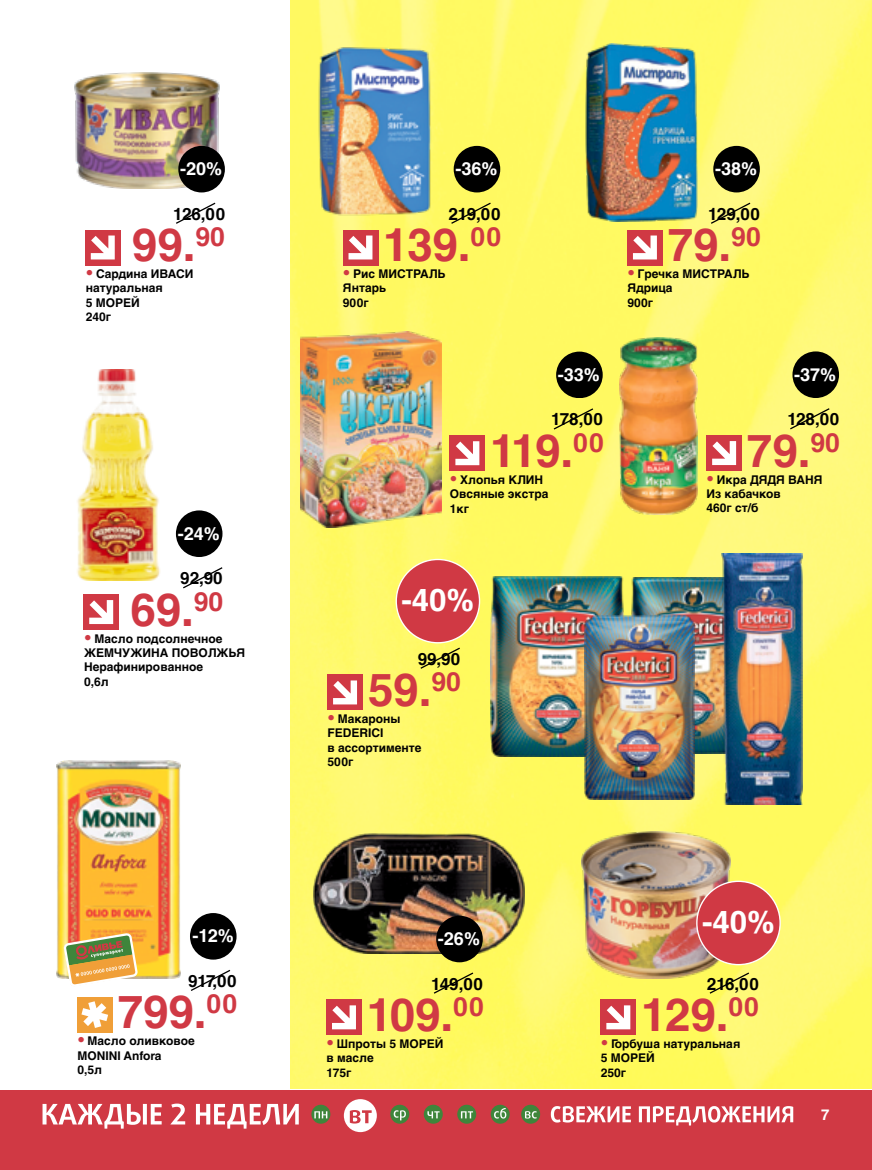
<style>
.page{position:relative;width:872px;height:1170px;background:#fff}
.page>*{position:absolute;margin:0;border:0;box-sizing:border-box;transform-origin:0 0}
.t1{font:700 45.75px "Helvetica C";color:#d03944}
.t2{font:700 31.2px "Helvetica C";color:#fff}
.t3{font:700 18px "Helvetica C";color:#fff}
.t4{font:700 16.95px "Helvetica C";color:#000}
.t5{font:700 15px "Helvetica C";color:#fff}
.t6{font:700 12px/14.4px "Helvetica C";color:#000}
.s1{font-size:15px;color:#d03944}
</style>
<div class="page">
<img style="left:291px;top:0;width:581px;height:1088px">
<div style="left:0;top:1090px;width:872px;height:79px;background:#d03944"></div>
<svg style="left:551px;top:1106px;width:80px;height:16px"></svg>
<svg style="left:639px;top:1106px;width:154px;height:19px"></svg>
<svg style="left:311px;top:1104px;width:19px;height:19px"></svg>
<svg style="left:314px;top:1111px;width:13px;height:7px"></svg>
<div style="left:344px;top:1098px;width:33px;height:33px;background:#fff;border-radius:50%"></div>
<svg style="left:350px;top:1110px;width:22px;height:13px"></svg>
<svg style="left:390px;top:1104px;width:19px;height:19px"></svg>
<svg style="left:394px;top:1110px;width:12px;height:10px"></svg>
<div style="left:424px;top:1104px;width:19px;height:19px;background:#3f853b;border-radius:50%"></div>
<svg style="left:427px;top:1111px;width:12px;height:7px"></svg>
<svg style="left:457px;top:1104px;width:19px;height:19px"></svg>
<svg style="left:461px;top:1111px;width:12px;height:7px"></svg>
<svg style="left:491px;top:1104px;width:18px;height:19px"></svg>
<svg style="left:494px;top:1107px;width:12px;height:11px"></svg>
<svg style="left:521px;top:1104px;width:19px;height:19px"></svg>
<svg style="left:525px;top:1110px;width:12px;height:8px"></svg>
<svg style="left:43px;top:1103px;width:119px;height:25px"></svg>
<svg style="left:170px;top:1103px;width:15px;height:21px"></svg>
<svg style="left:196px;top:1103px;width:103px;height:25px"></svg>
<img style="left:77px;top:369px;width:145px;height:212px">
<svg style="left:709px;top:201px;width:43px;height:24px"></svg>
<div style="left:713px;top:146px;width:47px;height:46px;background:#000;border-radius:50%"></div>
<div style="left:627px;top:230px;width:35px;height:35px;background:#d03944"></div>
<svg style="left:633px;top:235px;width:24px;height:24px"></svg>
<svg style="left:552px;top:407px;width:42px;height:24px"></svg>
<div style="left:556px;top:351px;width:46px;height:47px;background:#000;border-radius:50%"></div>
<div style="left:450px;top:435px;width:35px;height:35px;background:#d03944"></div>
<svg style="left:455px;top:441px;width:24px;height:24px"></svg>
<svg style="left:788px;top:407px;width:43px;height:23px"></svg>
<div style="left:792px;top:351px;width:47px;height:47px;background:#000;border-radius:50%"></div>
<div style="left:706px;top:435px;width:35px;height:35px;background:#d03944"></div>
<svg style="left:712px;top:441px;width:24px;height:24px"></svg>
<svg style="left:419px;top:646px;width:42px;height:24px"></svg>
<div style="left:327px;top:675px;width:35px;height:35px;background:#d03944"></div>
<svg style="left:333px;top:680px;width:24px;height:24px"></svg>
<svg style="left:708px;top:971px;width:42px;height:23px"></svg>
<div style="left:601px;top:999px;width:35px;height:35px;background:#d03944"></div>
<svg style="left:606px;top:1005px;width:24px;height:24px"></svg>
<svg style="left:181px;top:566px;width:42px;height:23px"></svg>
<div style="left:176px;top:510px;width:46px;height:46px;background:#000;border-radius:50%"></div>
<div style="left:84px;top:594px;width:35px;height:35px;background:#d03944"></div>
<svg style="left:89px;top:600px;width:24px;height:24px"></svg>
<img style="left:630px;top:577px;width:91px;height:176px">
<img style="left:490px;top:577px;width:134px;height:179px">
<img style="left:584px;top:615px;width:110px;height:184px">
<img style="left:721px;top:553px;width:81px;height:251px">
<img style="left:56px;top:760px;width:124px;height:218px">
<svg style="left:191px;top:969px;width:40px;height:22px"></svg>
<div style="left:190px;top:913px;width:46px;height:46px;background:#000;border-radius:50%"></div>
<div style="left:77px;top:996px;width:35px;height:36px;background:#f09f38"></div>
<svg style="left:81px;top:1001px;width:27px;height:26px"></svg>
<svg style="left:62px;top:931px;width:77px;height:55px"></svg>
<img style="left:317px;top:44px;width:115px;height:176px">
<svg style="left:450px;top:201px;width:42px;height:24px"></svg>
<div style="left:454px;top:146px;width:46px;height:46px;background:#000;border-radius:50%"></div>
<div style="left:343px;top:230px;width:35px;height:35px;background:#d03944"></div>
<svg style="left:348px;top:235px;width:24px;height:24px"></svg>
<img style="left:585px;top:44px;width:112px;height:177px">
<div style="left:396px;top:559px;width:83px;height:83px;background:#d03944;border-radius:50%"></div>
<img style="left:314px;top:833px;width:210px;height:120px">
<svg style="left:432px;top:971px;width:43px;height:23px"></svg>
<div style="left:436px;top:915px;width:47px;height:47px;background:#000;border-radius:50%"></div>
<div style="left:326px;top:999px;width:35px;height:35px;background:#d03944"></div>
<svg style="left:332px;top:1005px;width:24px;height:24px"></svg>
<img style="left:581px;top:831px;width:150px;height:147px">
<div style="left:697px;top:881px;width:83px;height:83px;background:#d03944;border-radius:50%"></div>
<img style="left:75px;top:73px;width:144px;height:115px">
<svg style="left:176px;top:202px;width:40px;height:22px"></svg>
<div style="left:178px;top:146px;width:47px;height:46px;background:#000;border-radius:50%"></div>
<div style="left:85px;top:230px;width:35px;height:35px;background:#d03944"></div>
<svg style="left:91px;top:235px;width:24px;height:24px"></svg>
<img style="left:300px;top:332px;width:141px;height:195px">
<img style="left:620px;top:338px;width:78px;height:176px">
<h3 class="t3" style="left:180px;top:158px;width:44px">-20%</h3>
<h3 class="t3" style="left:455px;top:158px;width:44px">-36%</h3>
<h3 class="t3" style="left:715px;top:158px;width:44px">-38%</h3>
<h3 class="t4" style="left:173px;top:204px;width:53px">126,00</h3>
<h3 class="t4" style="left:448px;top:204px;width:53px">219,00</h3>
<h3 class="t4" style="left:708px;top:204px;width:53px">129,00</h3>
<h1 class="t1" style="left:132px;top:219px;width:94px">99.<sup>90</sup></h1>
<h1 class="t1" style="left:383px;top:219px;width:119px">139.<sup>00</sup></h1>
<h1 class="t1" style="left:667px;top:219px;width:94px">79.<sup>90</sup></h1>
<p class="t6" style="left:86px;top:266px;width:109px"><span class="s1">•</span> Сардина ИВАСИ натуральная<br>5 МОРЕЙ<br>240г</p>
<p class="t6" style="left:343px;top:266px;width:104px"><span class="s1">•</span> Рис МИСТРАЛЬ<br>Янтарь<br>900г</p>
<p class="t6" style="left:627px;top:266px;width:124px"><span class="s1">•</span> Гречка МИСТРАЛЬ<br>Ядрица<br>900г</p>
<h3 class="t3" style="left:558px;top:364px;width:44px">-33%</h3>
<h3 class="t3" style="left:794px;top:364px;width:44px">-37%</h3>
<h3 class="t4" style="left:551px;top:410px;width:53px">178,00</h3>
<h3 class="t4" style="left:787px;top:409px;width:53px">128,00</h3>
<h1 class="t1" style="left:490px;top:424px;width:115px">119.<sup>00</sup></h1>
<h1 class="t1" style="left:747px;top:424px;width:94px">79.<sup>90</sup></h1>
<p class="t6" style="left:450px;top:472px;width:100px"><span class="s1">•</span> Хлопья КЛИН<br>Овсяные экстра<br>1кг</p>
<p class="t6" style="left:706px;top:472px;width:117px"><span class="s1">•</span> Икра ДЯДЯ ВАНЯ<br>Из кабачков<br>460г ст/б</p>
<h3 class="t3" style="left:178px;top:523px;width:44px">-24%</h3>
<h3 class="t4" style="left:180px;top:568px;width:44px">92,90</h3>
<h1 class="t1" style="left:130px;top:583px;width:94px">69.<sup>90</sup></h1>
<h2 class="t2" style="left:401px;top:582px;width:74px">-40%</h2>
<h3 class="t3" style="left:415px;top:603px;width:44px">-28%</h3>
<p class="t6" style="left:84px;top:631px;width:162px"><span class="s1">•</span> Масло подсолнечное<br>ЖЕМЧУЖИНА ПОВОЛЖЬЯ<br>Нерафинированное<br>0,6л</p>
<h3 class="t4" style="left:418px;top:649px;width:44px">99,90</h3>
<h1 class="t1" style="left:368px;top:663px;width:94px">59.<sup>90</sup></h1>
<p class="t6" style="left:327px;top:711px;width:96px"><span class="s1">•</span> Макароны<br>FEDERICI<br>в ассортименте<br>500г</p>
<h3 class="t3" style="left:192px;top:925px;width:43px">-12%</h3>
<h3 class="t3" style="left:438px;top:928px;width:44px">-26%</h3>
<h2 class="t2" style="left:702px;top:904px;width:74px">-40%</h2>
<h3 class="t3" style="left:714px;top:928px;width:44px">-28%</h3>
<h3 class="t4" style="left:188px;top:971px;width:50px">917,00</h3>
<h1 class="t1" style="left:118px;top:985px;width:121px">799.<sup>00</sup></h1>
<h3 class="t4" style="left:431px;top:973px;width:53px">149,00</h3>
<h1 class="t1" style="left:367px;top:988px;width:118px">109.<sup>00</sup></h1>
<h3 class="t4" style="left:707px;top:973px;width:53px">216,00</h3>
<h1 class="t1" style="left:641px;top:988px;width:119px">129.<sup>00</sup></h1>
<p class="t6" style="left:77px;top:1033px;width:119px"><span class="s1">•</span> Масло оливковое<br>MONINI Anfora<br>0,5л</p>
<p class="t6" style="left:326px;top:1036px;width:118px"><span class="s1">•</span> Шпроты 5 МОРЕЙ в масле<br>175г</p>
<p class="t6" style="left:601px;top:1036px;width:141px"><span class="s1">•</span> Горбуша натуральная<br>5 МОРЕЙ<br>250г</p>
<p class="t5" style="left:821px;top:1105px;width:10px">7</p>
</div>
